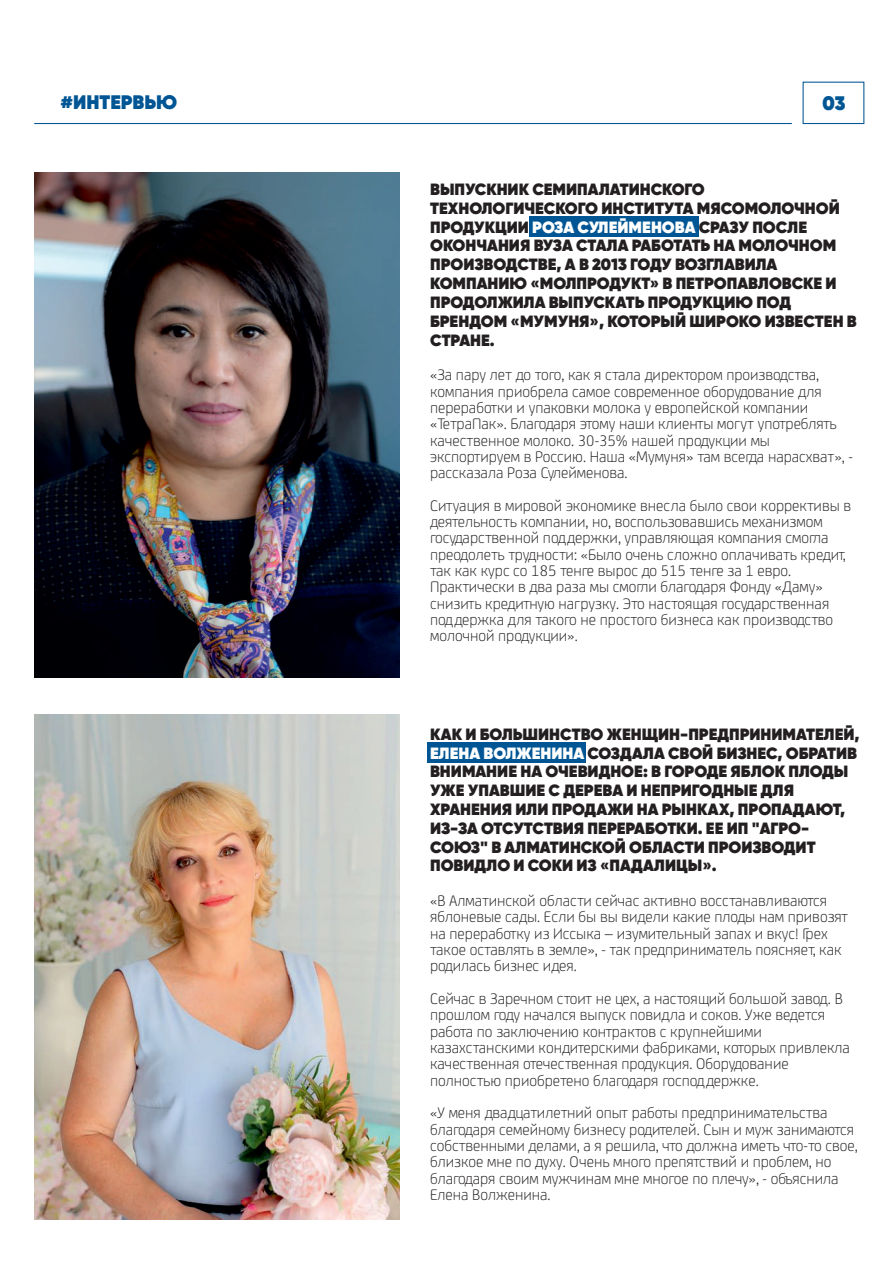
<style>
.page{position:relative;width:893px;height:1263px;background:#fff}
.page>*{position:absolute;margin:0;border:0;box-sizing:border-box;transform-origin:0 0}
.t1{font:800 19.65px "Gilroy";color:#005694}
.t2{font:300 16.35px/16.4px "FS Joey Pro";color:#231f20}
.t3{font:800 16.35px/18.8px "Gilroy";color:#231f20}
.s1{color:#fff}
</style>
<div class="page">
<img style="left:34px;top:172px;width:365px;height:506px">
<img style="left:34px;top:714px;width:365px;height:505px">
<div style="left:803px;top:82px;width:61px;height:42px;border:1px solid #005694"></div>
<hr style="left:34px;top:123px;width:758px;height:1px;background:#005694">
<div style="left:529px;top:216px;width:169px;height:21px;background:#005694"></div>
<div style="left:427px;top:742px;width:159px;height:21px;background:#005694"></div>
<p class="t1" style="left:61px;top:94px;width:118px">#ИНТЕРВЬЮ</p>
<p class="t1" style="left:822px;top:94px;width:25px">03</p>
<p class="t3" style="left:430px;top:181px;width:428px">ВЫПУСКНИК СЕМИПАЛАТИНСКОГО ТЕХНОЛОГИЧЕСКОГО ИНСТИТУТА МЯСОМОЛОЧНОЙ ПРОДУКЦИИ <span class="s1">РОЗА СУЛЕЙМЕНОВА</span> СРАЗУ ПОСЛЕ ОКОНЧАНИЯ ВУЗА СТАЛА РАБОТАТЬ НА МОЛОЧНОМ ПРОИЗВОДСТВЕ, А В 2013 ГОДУ ВОЗГЛАВИЛА КОМПАНИЮ «МОЛПРОДУКТ» В ПЕТРОПАВЛОВСКЕ И ПРОДОЛЖИЛА ВЫПУСКАТЬ ПРОДУКЦИЮ ПОД БРЕНДОМ «МУМУНЯ», КОТОРЫЙ ШИРОКО ИЗВЕСТЕН В СТРАНЕ.</p>
<p class="t2" style="left:430px;top:368px;width:424px">«За пару лет до того, как я стала директором производства, компания приобрела самое современное оборудование для переработки и упаковки молока у европейской компании «ТетраПак». Благодаря этому наши клиенты могут употреблять качественное молоко. 30-35% нашей продукции мы экспортируем в Россию. Наша «Мумуня» там всегда нарасхват», - рассказала Роза Сулейменова.</p>
<p class="t2" style="left:430px;top:498px;width:423px">Ситуация в мировой экономике внесла было свои коррективы в деятельность компании, но, воспользовавшись механизмом государственной поддержки, управляющая компания смогла преодолеть трудности: «Было очень сложно оплачивать кредит, так как курс со 185 тенге вырос до 515 тенге за 1 евро.<br>Практически в два раза мы смогли благодаря Фонду «Даму» снизить кредитную нагрузку. Это настоящая государственная поддержка для такого не простого бизнеса как производство молочной продукции».</p>
<p class="t3" style="left:430px;top:726px;width:431px">КАК И БОЛЬШИНСТВО ЖЕНЩИН-ПРЕДПРИНИМАТЕЛЕЙ, <span class="s1">ЕЛЕНА ВОЛЖЕНИНА</span> СОЗДАЛА СВОЙ БИЗНЕС, ОБРАТИВ ВНИМАНИЕ НА ОЧЕВИДНОЕ: В ГОРОДЕ ЯБЛОК ПЛОДЫ УЖЕ УПАВШИЕ С ДЕРЕВА И НЕПРИГОДНЫЕ ДЛЯ ХРАНЕНИЯ ИЛИ ПРОДАЖИ НА РЫНКАХ, ПРОПАДАЮТ, ИЗ-ЗА ОТСУТСТВИЯ ПЕРЕРАБОТКИ. ЕЕ ИП "АГРО-СОЮЗ" В АЛМАТИНСКОЙ ОБЛАСТИ ПРОИЗВОДИТ ПОВИДЛО И СОКИ ИЗ «ПАДАЛИЦЫ».</p>
<p class="t2" style="left:430px;top:894px;width:419px">«В Алматинской области сейчас активно восстанавливаются яблоневые сады. Если бы вы видели какие плоды нам привозят на переработку из Иссыка – изумительный запах и вкус! Грех такое оставлять в земле», - так предприниматель поясняет, как родилась бизнес идея.</p>
<p class="t2" style="left:430px;top:992px;width:421px">Сейчас в Заречном стоит не цех, а настоящий большой завод. В прошлом году начался выпуск повидла и соков. Уже ведется работа по заключению контрактов с крупнейшими казахстанскими кондитерскими фабриками, которых привлекла качественная отечественная продукция. Оборудование полностью приобретено благодаря господдержке.</p>
<p class="t2" style="left:430px;top:1106px;width:429px">«У меня двадцатилетний опыт работы предпринимательства благодаря семейному бизнесу родителей. Сын и муж занимаются собственными делами, а я решила, что должна иметь что-то свое, близкое мне по духу. Очень много препятствий и проблем, но благодаря своим мужчинам мне многое по плечу», - объяснила Елена Волженина.</p>
</div>
